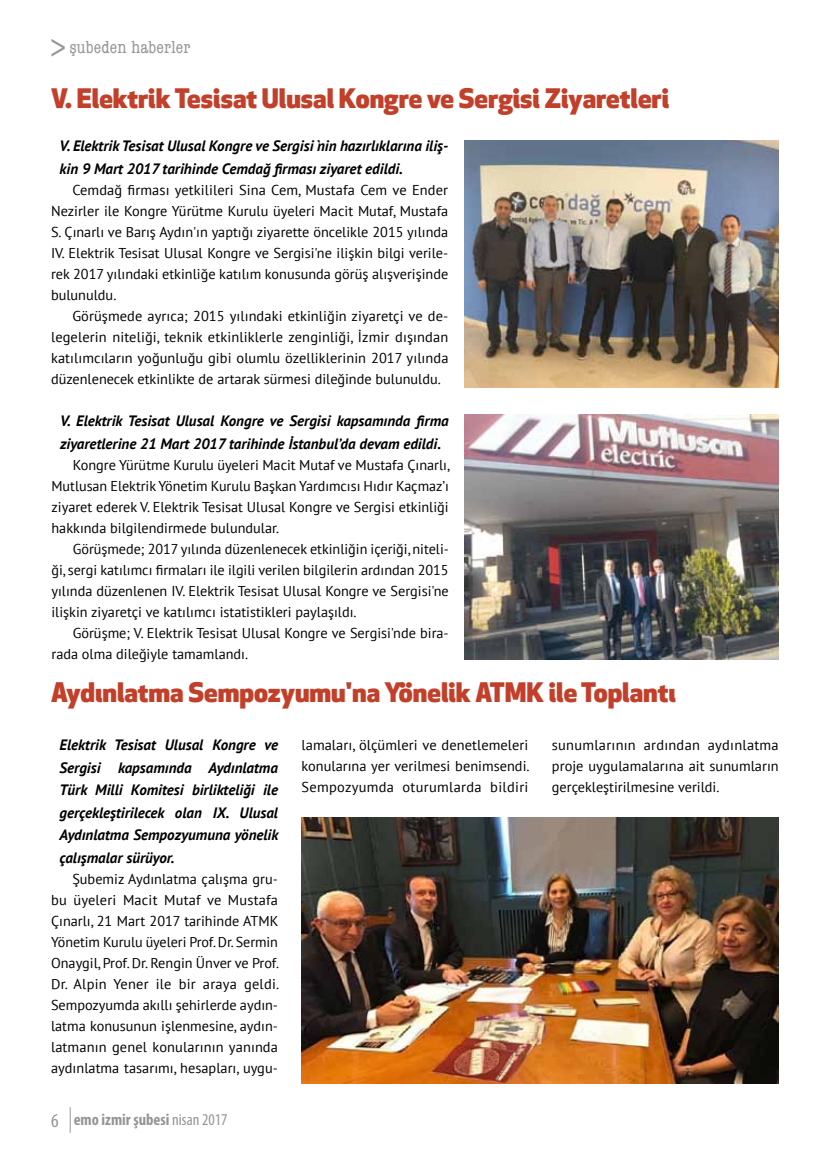
<style>
.page{position:relative;width:830px;height:1170px;background:#fff}
.page>*{position:absolute;margin:0;border:0;box-sizing:border-box;transform-origin:0 0}
.t1{font:33px "Apex New";color:#939598}
.t2{font:800 26.25px "Apex New";color:#c23f2a}
.t3{font:condensed 18px "American Typewriter";letter-spacing:.01em;color:#939598}
.t4{font:700 condensed 16.5px "Myriad Pro";color:#939598}
.t5{font:italic 700 15px/22.5px "PT Sans";color:#000}
.t6{font:14.25px/21px "PT Sans";color:#000;text-align:justify}
.s1{font-weight:400;font-size:19.5px}
.s2{font-weight:400}
</style>
<div class="page">
<svg style="left:70px;top:1107px;width:1px;height:25px"></svg>
<img style="left:464px;top:140px;width:313px;height:247px">
<img style="left:464px;top:415px;width:313px;height:244px">
<img style="left:301px;top:817px;width:477px;height:266px">
<h1 class="t1" style="left:50px;top:26px;width:18px">&gt;</h1>
<p class="t3" style="left:69px;top:33px;width:123px">şubeden haberler</p>
<h2 class="t2" style="left:51px;top:80px;width:619px">V. Elektrik Tesisat Ulusal Kongre ve Sergisi Ziyaretleri</h2>
<p class="t5" style="left:60px;top:134px;width:390px">V. Elektrik Tesisat Ulusal Kongre ve Sergisi`nin hazırlıklarına iliş&shy;kin 9 Mart 2017 tarihinde Cemdağ firması ziyaret edildi.</p>
<p class="t6" style="left:51px;top:179px;width:398px;text-indent:21px">Cemdağ firması yetkilileri Sina Cem, Mustafa Cem ve Ender Nezirler ile Kongre Yürütme Kurulu üyeleri Macit Mutaf, Mustafa S. Çınarlı ve Barış Aydın'ın yaptığı ziyarette öncelikle 2015 yılında IV. Elektrik Tesisat Ulusal Kongre ve Sergisi'ne ilişkin bilgi verile&shy;rek 2017 yılındaki etkinliğe katılım konusunda görüş alışverişinde bulunuldu.</p>
<p class="t6" style="left:51px;top:305px;width:398px;text-indent:21px">Görüşmede ayrıca; 2015 yılındaki etkinliğin ziyaretçi ve de&shy;legelerin niteliği, teknik etkinliklerle zenginliği, İzmir dışından katılımcıların yoğunluğu gibi olumlu özelliklerinin 2017 yılında düzenlenecek etkinlikte de artarak sürmesi dileğinde bulunuldu.</p>
<p class="t5" style="left:60px;top:409px;width:390px">V. Elektrik Tesisat Ulusal Kongre ve Sergisi kapsamında firma ziyaretlerine 21 Mart 2017 tarihinde İstanbul’da devam edildi.</p>
<p class="t6" style="left:51px;top:454px;width:400px;text-indent:21px">Kongre Yürütme Kurulu üyeleri Macit Mutaf ve Mustafa Çınarlı, Mutlusan Elektrik Yönetim Kurulu Başkan Yardımcısı Hıdır Kaçmaz’ı ziyaret ederek V. Elektrik Tesisat Ulusal Kongre ve Sergisi etkinliği hakkında bilgilendirmede bulundular.</p>
<p class="t6" style="left:51px;top:538px;width:399px;text-indent:21px">Görüşmede; 2017 yılında düzenlenecek etkinliğin içeriği, niteli&shy;ği, sergi katılımcı firmaları ile ilgili verilen bilgilerin ardından 2015 yılında düzenlenen IV. Elektrik Tesisat Ulusal Kongre ve Sergisi'ne ilişkin ziyaretçi ve katılımcı istatistikleri paylaşıldı.</p>
<p class="t6" style="left:51px;top:622px;width:398px;text-indent:21px">Görüşme; V. Elektrik Tesisat Ulusal Kongre ve Sergisi'nde bira&shy;rada olma dileğiyle tamamlandı.</p>
<h2 class="t2" style="left:51px;top:674px;width:626px">Aydınlatma Sempozyumu'na Yönelik ATMK ile Toplantı</h2>
<p class="t5" style="left:60px;top:733px;width:220px;text-align:justify">Elektrik Tesisat Ulusal Kongre ve Sergisi kapsamında Aydınlatma Türk Milli Komitesi birlikteliği ile gerçekleştirilecek olan IX. Ulusal Aydınlatma Sempozyumuna yönelik çalışmalar sürüyor.</p>
<p class="t6" style="left:51px;top:867px;width:229px;text-indent:21px">Şubemiz Aydınlatma çalışma gru&shy;bu üyeleri Macit Mutaf ve Mustafa Çınarlı, 21 Mart 2017 tarihinde ATMK Yönetim Kurulu üyeleri Prof. Dr. Sermin Onaygil, Prof. Dr. Rengin Ünver ve Prof.<br>Dr. Alpin Yener ile bir araya geldi.<br>Sempozyumda akıllı şehirlerde aydın&shy;latma konusunun işlenmesine, aydın&shy;latmanın genel konularının yanında aydınlatma tasarımı, hesapları, uygu-</p>
<p class="t4" style="left:51px;top:1109px;width:178px"><span class="s1">6</span> emo izmir şubesi <span class="s2">nisan 2017</span></p>
<p class="t6" style="left:301px;top:733px;width:229px">lamaları, ölçümleri ve denetlemeleri konularına yer verilmesi benimsendi.<br>Sempozyumda oturumlarda bildiri</p>
<p class="t6" style="left:551px;top:733px;width:228px">sunumlarının ardından aydınlatma proje uygulamalarına ait sunumların gerçekleştirilmesine verildi.</p>
</div>
